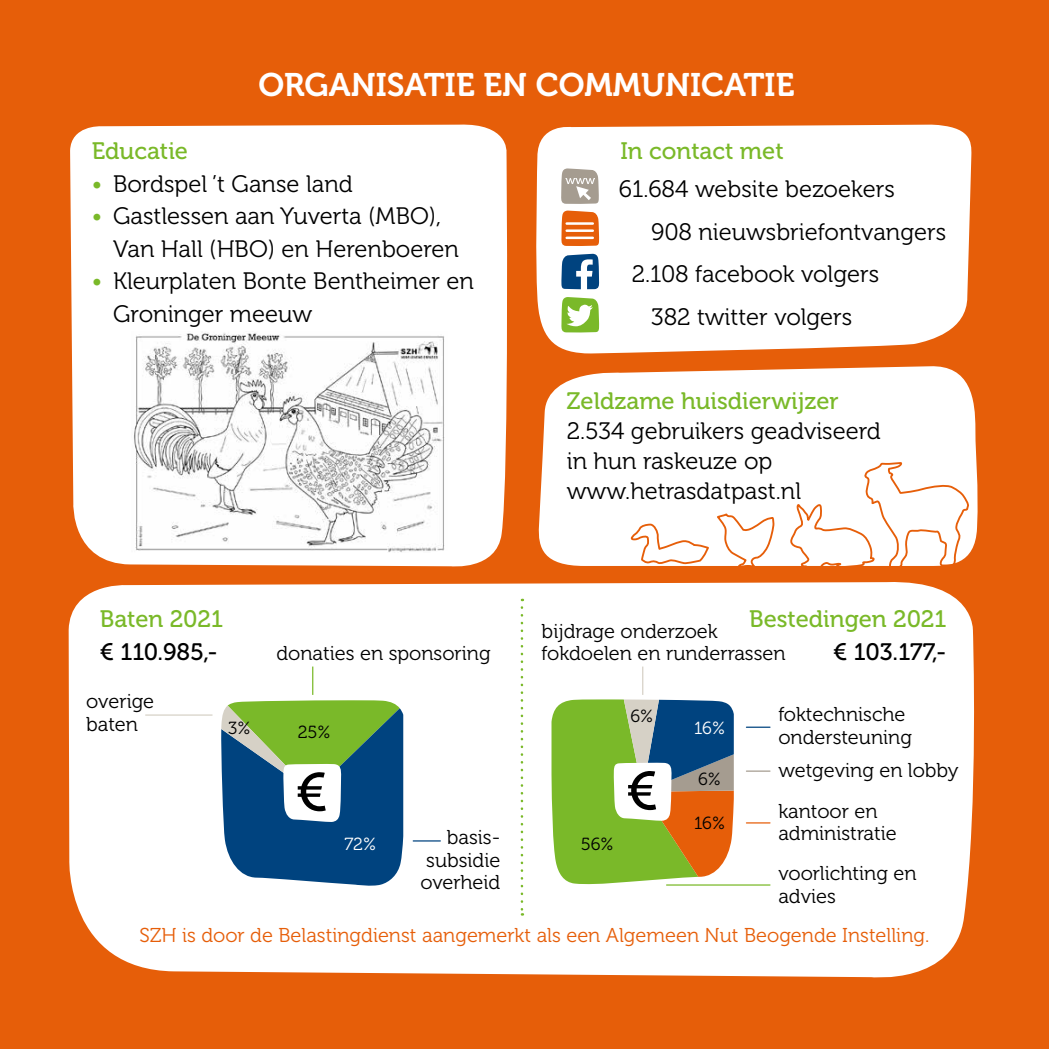
<style>
.page{position:relative;width:1049px;height:1049px;background:#e65e09}
.page>*{position:absolute;margin:0;border:0;box-sizing:border-box;transform-origin:0 0}
.t1{font:32.5px "Museo 700";color:#fff}
.t2{font:23.75px/32.5px "Museo 300";color:#000}
.t3{font:23.75px "Museo 500";color:#7ab929}
.t4{font:23.75px "Museo 500";letter-spacing:-.005em;color:#000}
.t5{font:20px/22.5px "Museo 300";color:#000}
.t6{font:20px "Museo 300";color:#e65e09}
.t7{font:17.5px "Museo 300";color:#000}
.t8{font:17.5px "Museo 300";color:#fff}
.s1{color:#7ab929}
</style>
<div class="page">
<div style="left:68px;top:582px;width:907px;height:396px;background:#fff"></div>
<div style="left:70px;top:124px;width:438px;height:443px;background:#fff"></div>
<div style="left:536px;top:124px;width:436px;height:229px;background:#fff"></div>
<svg style="left:538px;top:366px;width:440px;height:200px;background:#fdf4ee"></svg>
<img style="left:132px;top:332px;width:315px;height:220px">
<svg style="left:221px;top:666px;width:182px;height:221px;background:#639092"></svg>
<svg style="left:413px;top:840px;width:27px;height:1px"></svg>
<hr style="left:146px;top:714px;width:66px;height:2px;background:#d6d1c6">
<svg style="left:551px;top:666px;width:183px;height:219px;background:#9daf72"></svg>
<hr style="left:746px;top:726px;width:24px;height:2px;background:#00437f">
<hr style="left:746px;top:770px;width:24px;height:2px;background:#a59c90">
<svg style="left:746px;top:822px;width:24px;height:1px"></svg>
<hr style="left:666px;top:884px;width:104px;height:1px;background:#7ab929">
<svg style="left:716px;top:511px;width:59px;height:55px;background:#fcece3"></svg>
<svg style="left:789px;top:460px;width:180px;height:132px"></svg>
<svg style="left:630px;top:523px;width:80px;height:43px;background:#fbebe1"></svg>
<svg style="left:561px;top:210px;width:38px;height:36px"></svg>
<svg style="left:561px;top:297px;width:38px;height:36px"></svg>
<svg style="left:561px;top:254px;width:38px;height:37px"></svg>
<hr style="left:567px;top:162px;width:26px;height:2px;background:#fff">
<hr style="left:567px;top:222px;width:26px;height:3px;background:#fff">
<hr style="left:567px;top:229px;width:26px;height:3px;background:#fff">
<hr style="left:567px;top:237px;width:26px;height:2px;background:#fff">
<svg style="left:561px;top:168px;width:38px;height:36px"></svg>
<svg style="left:521px;top:607px;width:2px;height:309px"></svg>
<h1 class="t1" style="left:258px;top:67px;width:538px">ORGANISATIE EN COMMUNICATIE</h1>
<p class="t3" style="left:92px;top:138px;width:98px">Educatie</p>
<p class="t2" style="left:92px;top:168px;width:262px"><span class="s1">•</span> Bordspel ’t Ganse land</p>
<p class="t2" style="left:113px;top:200px;width:347px;text-indent:-21px"><span class="s1">•</span> Gastlessen aan Yuverta (MBO),<br>Van Hall (HBO) en Herenboeren</p>
<p class="t2" style="left:113px;top:265px;width:362px;text-indent:-21px"><span class="s1">•</span> Kleurplaten Bonte Bentheimer en<br>Groninger meeuw</p>
<p class="t3" style="left:620px;top:138px;width:165px">In contact met</p>
<p class="t2" style="left:619px;top:173px;width:277px">61.684 website bezoekers</p>
<p class="t2" style="left:651px;top:216px;width:297px">908 nieuwsbriefontvangers</p>
<p class="t2" style="left:632px;top:258px;width:249px">2.108 facebook volgers</p>
<p class="t2" style="left:651px;top:301px;width:203px">382 twitter volgers</p>
<p class="t3" style="left:567px;top:388px;width:273px">Zeldzame huisdierwijzer</p>
<p class="t2" style="left:567px;top:416px;width:316px;line-height:30px">2.534 gebruikers geadviseerd in hun raskeuze op www.hetrasdatpast.nl</p>
<p class="t3" style="left:100px;top:606px;width:125px">Baten 2021</p>
<p class="t4" style="left:100px;top:638px;width:119px">€ 110.985,-</p>
<p class="t5" style="left:86px;top:690px;width:69px">overige baten</p>
<p class="t7" style="left:228px;top:718px;width:24px">3%</p>
<p class="t5" style="left:276px;top:642px;width:216px">donaties en sponsoring</p>
<p class="t7" style="left:298px;top:723px;width:34px">25%</p>
<p class="t8" style="left:344px;top:835px;width:33px">72%</p>
<p class="t5" style="left:420px;top:826px;width:81px;text-align:justify;text-indent:27px">basis&shy;subsidie overheid</p>
<p class="t3" style="left:749px;top:606px;width:199px">Bestedingen 2021</p>
<p class="t4" style="left:833px;top:638px;width:115px">€ 103.177,-</p>
<p class="t5" style="left:542px;top:620px;width:245px">bijdrage onderzoek fokdoelen en runderrassen</p>
<p class="t7" style="left:630px;top:706px;width:24px">6%</p>
<p class="t7" style="left:581px;top:835px;width:34px">56%</p>
<p class="t8" style="left:694px;top:718px;width:32px">16%</p>
<p class="t7" style="left:698px;top:769px;width:24px">6%</p>
<p class="t7" style="left:694px;top:813px;width:32px">16%</p>
<p class="t5" style="left:778px;top:704px;width:135px">foktechnische ondersteuning</p>
<p class="t5" style="left:778px;top:759px;width:182px">wetgeving en lobby</p>
<p class="t5" style="left:778px;top:800px;width:120px">kantoor en administratie</p>
<p class="t5" style="left:778px;top:862px;width:140px">voorlichting en advies</p>
<p class="t6" style="left:140px;top:924px;width:791px">SZH is door de Belastingdienst aangemerkt als een Algemeen Nut Beogende Instelling.</p>
</div>
